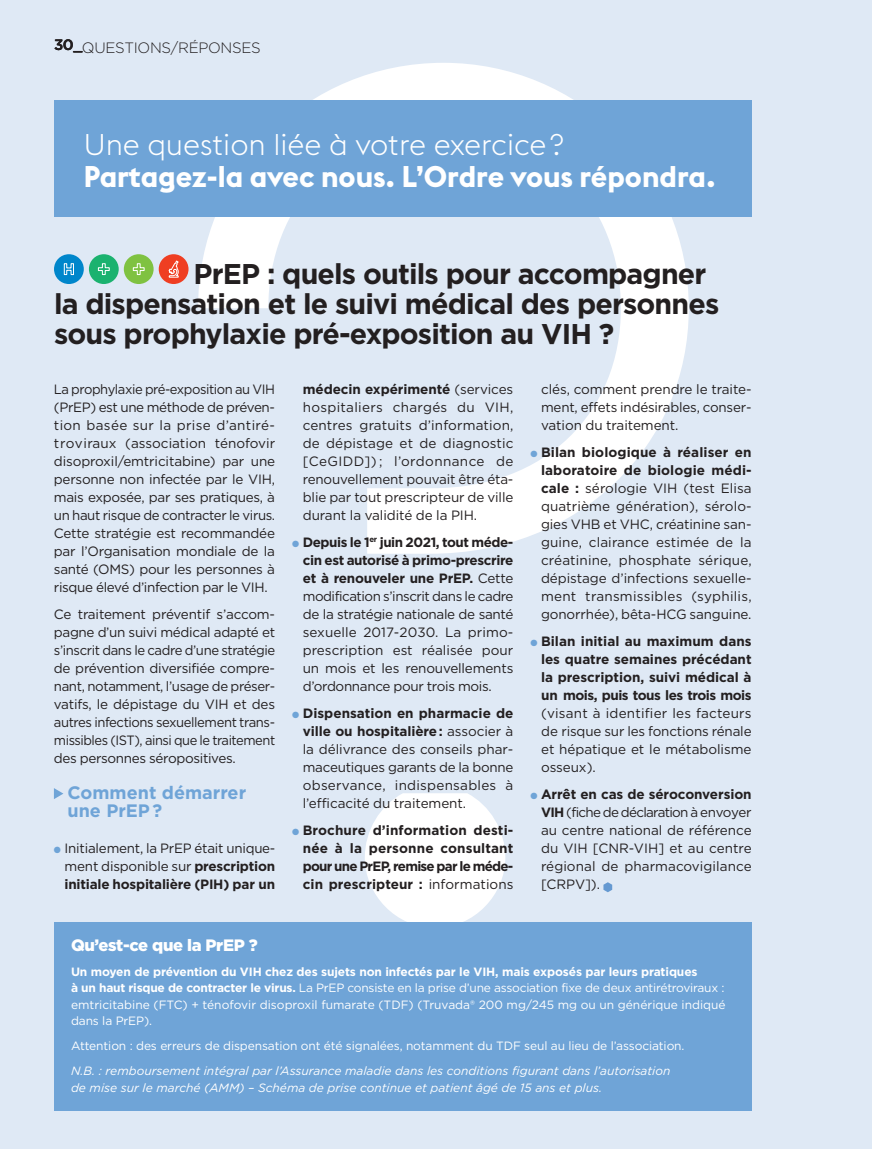
<style>
.page{position:relative;width:872px;height:1149px;background:#fff}
.page>*{position:absolute;margin:0;border:0;box-sizing:border-box;transform-origin:0 0}
.t1{font:700 29.55px "Euclid Flex";color:#fff}
.t2{font:300 29.55px "Euclid Flex";color:#fff}
.t3{font:700 28.5px/30px "Gotham";letter-spacing:-.03em;color:#231f20}
.t4{font:700 18px/18px "Gotham";color:#6fa4d7}
.t5{font:900 16.5px "Gotham";letter-spacing:-.02em;color:#fff}
.t6{font:300 15px "Gotham";letter-spacing:-.02em;color:#231f20}
.t7{font:500 15px "Gotham";color:#231f20}
.t8{font:13.5px/18px "Gotham";letter-spacing:-.015em;color:#231f20;text-align:justify}
.t9{font:13.5px/18px "Gotham";letter-spacing:-.015em;color:#231f20;text-align:justify;scale:.96 1}
.t10{font:700 13.5px/18px "Gotham";letter-spacing:-.01em;color:#231f20;text-align:justify}
.t11{font:12px/16.5px "Gotham";letter-spacing:-.01em;color:#fff}
.t12{font:italic 12px/16.5px "Gotham";color:#fff}
.s1{color:#6fa4d7}
.s2{font-weight:700}
.s3{font-weight:400}
</style>
<div class="page">
<div style="left:0;top:0;width:872px;height:1148px;background:#dfe9f5"></div>
<svg style="left:198px;top:63px;width:491px;height:859px"></svg>
<div style="left:54px;top:254px;width:30px;height:30px;background:#0086cb;border-radius:50%"></div>
<svg style="left:63px;top:263px;width:11px;height:12px"></svg>
<div style="left:89px;top:254px;width:30px;height:30px;background:#1bb26f;border-radius:50%"></div>
<svg style="left:97px;top:263px;width:13px;height:12px"></svg>
<div style="left:124px;top:254px;width:30px;height:30px;background:#7fc241;border-radius:50%"></div>
<svg style="left:132px;top:263px;width:13px;height:12px"></svg>
<div style="left:159px;top:254px;width:29px;height:30px;background:#ef3e22;border-radius:50%"></div>
<svg style="left:168px;top:260px;width:11px;height:18px"></svg>
<svg style="left:54px;top:788px;width:9px;height:11px"></svg>
<svg style="left:603px;top:881px;width:9px;height:11px"></svg>
<div style="left:54px;top:101px;width:697px;height:116px;background:#6fa4d7"></div>
<div style="left:54px;top:922px;width:697px;height:188px;background:#6fa4d7"></div>
<p class="t6" style="left:82px;top:38px;width:180px">QUESTIONS/RÉPONSES</p>
<p class="t7" style="left:54px;top:35px;width:30px">30_</p>
<h1 class="t2" style="left:84px;top:128px;width:481px">Une question liée à votre exercice?</h1>
<h1 class="t1" style="left:84px;top:160px;width:633px">Partagez-la avec nous. L’Ordre vous répondra.</h1>
<h2 class="t3" style="left:54px;top:259px;width:667px;text-indent:140px">PrEP : quels outils pour accompagner la dispensation et le suivi médical des personnes sous prophylaxie pré-exposition au VIH ?</h2>
<p class="t9" style="left:54px;top:379px;width:232px">La prophylaxie pré-exposition au VIH (PrEP) est une méthode de préven&shy;tion basée sur la prise d’antiré&shy;troviraux (association ténofovir disoproxil/emtricitabine) par une personne non infectée par le VIH, mais exposée, par ses pratiques, à un haut risque de contracter le virus.<br>Cette stratégie est recommandée par l’Organisation mondiale de la santé (OMS) pour les personnes à risque élevé d’infection par le VIH.</p>
<p class="t8" style="left:54px;top:604px;width:223px">Ce traitement préventif s’accom&shy;pagne d’un suivi médical adapté et s’inscrit dans le cadre d’une stratégie de prévention diversifiée compre&shy;nant, notamment, l’usage de préser&shy;vatifs, le dépistage du VIH et des autres infections sexuellement trans&shy;missibles (IST), ainsi que le traitement des personnes séropositives.</p>
<h3 class="t4" style="left:67px;top:783px;width:180px">Comment démarrer une PrEP ?</h3>
<p class="t8" style="left:65px;top:838px;width:212px;text-indent:-11px"><span class="s1">●</span> Initialement, la PrEP était unique&shy;ment disponible sur <span class="s2">prescription initiale hospitalière (PIH) par un</span></p>
<p class="t8" style="left:303px;top:379px;width:212px"><span class="s2">médecin expérimenté</span> (services hospitaliers chargés du VIH, centres gratuits d’information, de dépistage et de diagnostic [CeGIDD]) ; l’ordonnance de renouvellement pouvait être éta&shy;blie par tout prescripteur de ville durant la validité de la PIH.</p>
<p class="t8" style="left:303px;top:532px;width:212px;text-indent:-11px"><span class="s1">●</span> <span class="s2">Depuis le 1</span><sup>er</sup> <span class="s2">juin 2021, tout méde&shy;cin est autorisé à primo-prescrire et à renouveler une PrEP.</span> Cette modification s’inscrit dans le cadre de la stratégie nationale de santé sexuelle 2017-2030. La primo&shy;prescription est réalisée pour un mois et les renouvellements d’ordonnance pour trois mois.</p>
<p class="t8" style="left:303px;top:703px;width:212px;text-indent:-11px"><span class="s1">●</span> <span class="s2">Dispensation en pharmacie de ville ou hospitalière :</span> associer à la délivrance des conseils phar&shy;maceutiques garants de la bonne observance, indispensables à l’efficacité du traitement.</p>
<p class="t10" style="left:303px;top:821px;width:212px;text-indent:-11px"><span class="s1">●</span> Brochure d’information desti&shy;née à la personne consultant pour une PrEP, remise par le méde&shy;cin prescripteur : <span class="s3">informations</span></p>
<p class="t8" style="left:541px;top:379px;width:212px">clés, comment prendre le traite&shy;ment, effets indésirables, conser&shy;vation du traitement.</p>
<p class="t8" style="left:541px;top:442px;width:212px;text-indent:-11px"><span class="s1">●</span> <span class="s2">Bilan biologique à réaliser en laboratoire de biologie médi&shy;cale :</span> sérologie VIH (test Elisa quatrième génération), sérolo&shy;gies VHB et VHC, créatinine san&shy;guine, clairance estimée de la créatinine, phosphate sérique, dépistage d’infections sexuelle&shy;ment transmissibles (syphilis, gonorrhée), bêta-HCG sanguine.</p>
<p class="t10" style="left:541px;top:632px;width:212px;text-indent:-11px"><span class="s1">●</span> Bilan initial au maximum dans les quatre semaines précédant la prescription, suivi médical à un mois, puis tous les trois mois</p>
<p class="t8" style="left:541px;top:703px;width:212px">(visant à identifier les facteurs de risque sur les fonctions rénale et hépatique et le métabolisme osseux).</p>
<p class="t8" style="left:541px;top:784px;width:212px;text-indent:-11px"><span class="s1">●</span> <span class="s2">Arrêt en cas de séroconversion VIH</span> (fiche de déclaration à envoyer au centre national de référence du VIH [CNR-VIH] et au centre régional de pharmacovigilance [CRPV]).</p>
<p class="t5" style="left:71px;top:933px;width:188px">Qu’est-ce que la PrEP ?</p>
<p class="t11" style="left:71px;top:962px;width:656px"><span class="s2">Un moyen de prévention du VIH chez des sujets non infectés par le VIH, mais exposés par leurs pratiques<br>à un haut risque de contracter le virus.</span> La PrEP consiste en la prise d’une association fixe de deux antirétroviraux : emtricitabine (FTC) + ténofovir disoproxil fumarate (TDF) (Truvada® 200 mg/245 mg ou un générique indiqué dans la PrEP).</p>
<p class="t11" style="left:71px;top:1037px;width:615px">Attention : des erreurs de dispensation ont été signalées, notamment du TDF seul au lieu de l’association.</p>
<p class="t12" style="left:71px;top:1062px;width:601px">N.B. : remboursement intégral par l’Assurance maladie dans les conditions figurant dans l’autorisation de mise sur le marché (AMM) – Schéma de prise continue et patient âgé de 15 ans et plus.</p>
</div>
